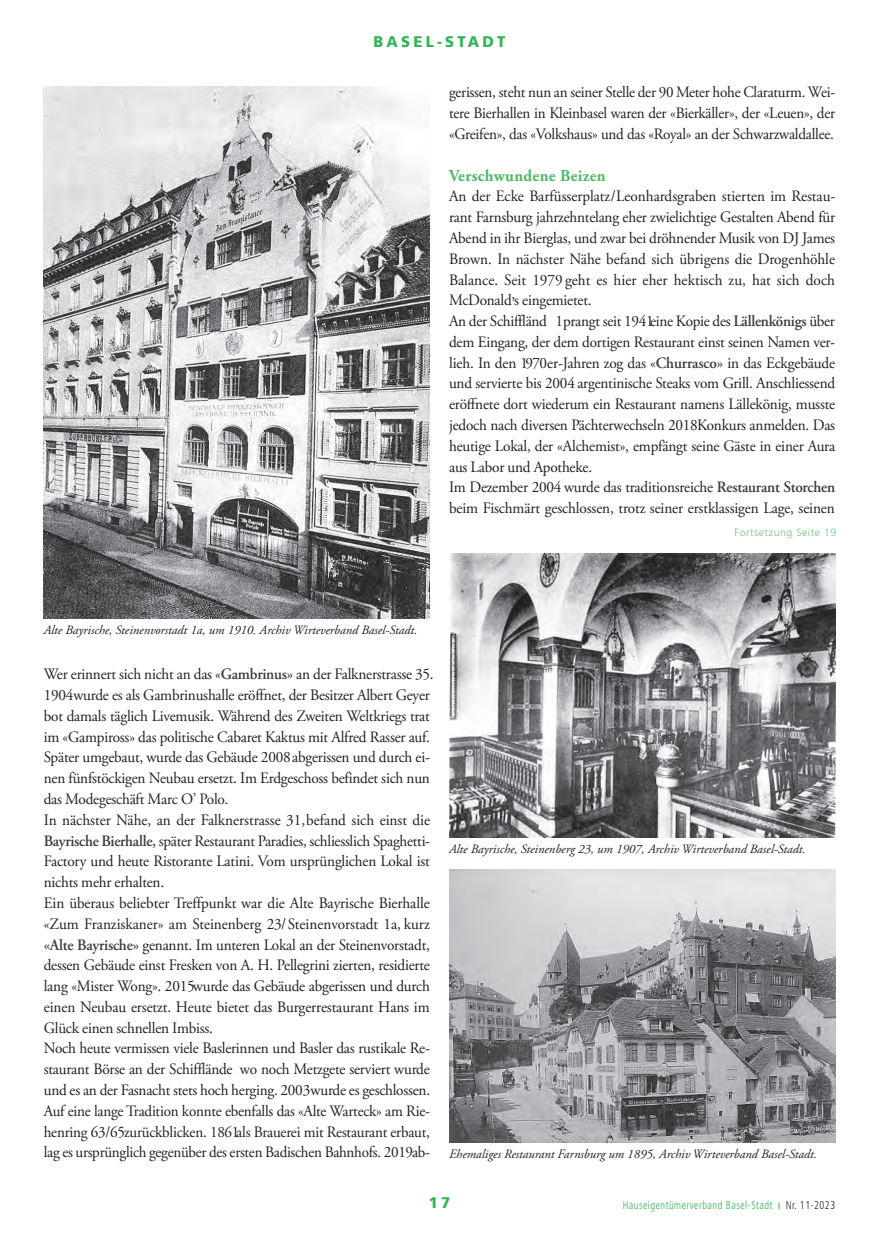
<style>
.page{position:relative;width:879px;height:1249px;background:#fff}
.page>*{position:absolute;margin:0;border:0;box-sizing:border-box;transform-origin:0 0}
.t1{font:700 16.65px "Adobe Garamond Pro";letter-spacing:.02em;color:#4eba65}
.t2{font:15.9px/20.9px "Adobe Garamond Pro";letter-spacing:-.015em;color:#231f20;scale:.96 1}
.t3{font:15.9px/20.9px "Adobe Garamond Pro";letter-spacing:-.015em;color:#231f20;text-align:justify;scale:.95 1}
.t4{font:900 15.45px "Frutiger LT Std";letter-spacing:.22em;color:#32b457;scale:.95 1}
.t5{font:italic 12.75px "Adobe Garamond Pro";color:#231f20}
.t6{font:300 condensed 11.25px "Frutiger LT Std";letter-spacing:.05em;color:#32b457;scale:.9 1}
.t7{font:300 10.5px "Frutiger LT Std";letter-spacing:.05em;color:#71c27d}
.s1{font-weight:600;color:#3e3e3f}
.s2{color:#231f20}
</style>
<div class="page">
<img style="left:449px;top:869px;width:386px;height:273px">
<img style="left:44px;top:86px;width:386px;height:532px">
<img style="left:449px;top:553px;width:386px;height:284px">
<p class="t4" style="left:373px;top:32px;width:140px">BASEL-STADT</p>
<p class="t3" style="left:449px;top:83px;width:408px">gerissen, steht nun an seiner Stelle der 90 Meter hohe Claraturm. Wei&shy;tere Bierhallen in Kleinbasel waren der «Bierkäller», der «Leuen», der «Greifen», das «Volkshaus» und das «Royal» an der Schwarzwaldallee.</p>
<p class="t1" style="left:449px;top:166px;width:158px">Verschwundene Beizen</p>
<p class="t2" style="left:449px;top:186px;width:404px">An der Ecke Barfüsserplatz/Leonhardsgraben stierten im Restau&shy;rant Farnsburg jahrzehntelang eher zwielichtige Gestalten Abend für Abend in ihr Bierglas, und zwar bei dröhnender Musik von DJ James Brown. In nächster Nähe befand sich übrigens die Drogenhöhle Balance. Seit 1979 geht es hier eher hektisch zu, hat sich doch McDonald,s eingemietet.<br>An der Schiffländ 1 prangt seit 1941 eine Kopie des <span class="s1">Lällenkönigs</span> über dem Eingang, der dem dortigen Restaurant einst seinen Namen ver&shy;lieh. In den 1970er-Jahren zog das «<span class="s1">Churrasco»</span> in das Eckgebäude und servierte bis 2004 argentinische Steaks vom Grill. Anschliessend eröffnete dort wiederum ein Restaurant namens Lällekönig, musste jedoch nach diversen Pächterwechseln 2018 Konkurs anmelden. Das heutige Lokal, der «Alchemist», empfängt seine Gäste in einer Aura aus Labor und Apotheke.<br>Im Dezember 2004 wurde das traditionsreiche <span class="s1">Restaurant Storchen </span>beim Fischmärt geschlossen, trotz seiner erstklassigen Lage, seinen</p>
<p class="t7" style="left:734px;top:526px;width:103px">Fortsetzung Seite 19</p>
<p class="t5" style="left:44px;top:622px;width:375px">Alte Bayrische, Steinenvorstadt 1a, um 1910. Archiv Wirteverband Basel-Stadt.</p>
<p class="t2" style="left:44px;top:664px;width:407px">Wer erinnert sich nicht an das «<span class="s1">Gambrinus»</span> an der Falknerstrasse 35.<br>1904 wurde es als Gambrinushalle eröffnet, der Besitzer Albert Geyer bot damals täglich Livemusik. Während des Zweiten Weltkriegs trat im «Gampiross» das politische Cabaret Kaktus mit Alfred Rasser auf.<br>Später umgebaut, wurde das Gebäude 2008 abgerissen und durch ei&shy;nen fünfstöckigen Neubau ersetzt. Im Erdgeschoss befindet sich nun das Modegeschäft Marc O’ Polo.<br>In nächster Nähe, an der Falknerstrasse 31, befand sich einst die <span class="s1">Bayrische Bierhalle,</span> später Restaurant Paradies, schliesslich Spaghetti-Factory und heute Ristorante Latini. Vom ursprünglichen Lokal ist nichts mehr erhalten.<br>Ein überaus beliebter Treffpunkt war die Alte Bayrische Bierhalle «Zum Franziskaner» am Steinenberg 23/Steinenvorstadt 1a, kurz <span class="s1">«Alte Bayrische»</span> genannt. Im unteren Lokal an der Steinenvorstadt, dessen Gebäude einst Fresken von A. H. Pellegrini zierten, residierte lang «Mister Wong». 2015 wurde das Gebäude abgerissen und durch einen Neubau ersetzt. Heute bietet das Burgerrestaurant Hans im Glück einen schnellen Imbiss.<br>Noch heute vermissen viele Baslerinnen und Basler das rustikale Re&shy;staurant Börse an der Schifflände wo noch Metzgete serviert wurde und es an der Fasnacht stets hoch herging. 2003 wurde es geschlossen.<br>Auf eine lange Tradition konnte ebenfalls das «Alte Warteck» am Rie&shy;henring 63/65 zurückblicken. 1861 als Brauerei mit Restaurant erbaut, lag es ursprünglich gegenüber des ersten Badischen Bahnhofs. 2019 ab-</p>
<p class="t5" style="left:449px;top:841px;width:358px">Alte Bayrische, Steinenberg 23, um 1907, Archiv Wirteverband Basel-Stadt.</p>
<p class="t5" style="left:449px;top:1146px;width:369px">Ehemaliges Restaurant Farnsburg um 1895, Archiv Wirteverband Basel-Stadt.</p>
<p class="t4" style="left:429px;top:1193px;width:24px">17</p>
<p class="t6" style="left:622px;top:1198px;width:237px">Hauseigentümerverband Basel-Stadt <span class="s2">Nr. 11-2023</span></p>
</div>
